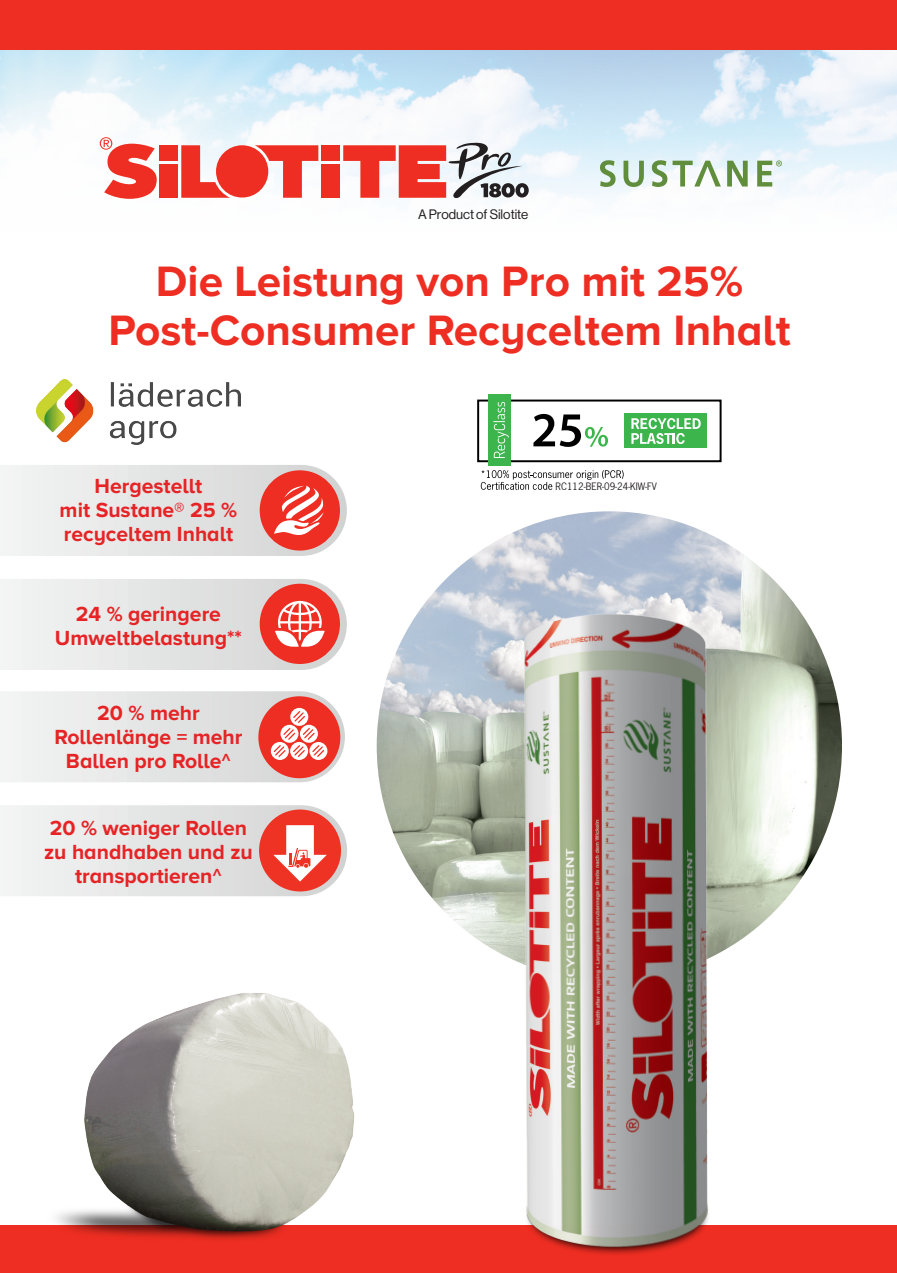
<style>
.page{position:relative;width:897px;height:1273px;background:#fff}
.page>*{position:absolute;margin:0;border:0;box-sizing:border-box;transform-origin:0 0}
.t1{font:700 44.1px "Proxima Nova A";color:#ee2e22}
.t2{font:700 21.15px/24.2px "Proxima Nova A";color:#e62426;text-align:center}
.t3{font:13.35px "N Haas Grotesk DS Pro 55 Rg";color:#231f20}
.t4{font:9.6px "News Gothic Std";color:#231f20}
</style>
<div class="page">
<img style="left:0;top:50px;width:897px;height:437px">
<div style="left:0;top:0;width:897px;height:50px;background:#ee2e22"></div>
<img style="left:377px;top:511px;width:465px;height:428px">
<div style="left:0;top:1225px;width:897px;height:48px;background:#ee2e22"></div>
<img style="left:56px;top:993px;width:299px;height:247px">
<img style="left:477px;top:584px;width:280px;height:671px">
<div style="left:477px;top:400px;width:244px;height:62px;border:2px solid #000001"></div>
<div style="left:625px;top:413px;width:82px;height:35px;background:#3cb54c"></div>
<svg style="left:481px;top:470px;width:142px;height:20px"></svg>
<div style="left:489px;top:394px;width:22px;height:72px;background:#3cb54c"></div>
<svg style="left:493px;top:402px;width:16px;height:56px"></svg>
<svg style="left:631px;top:418px;width:70px;height:26px"></svg>
<svg style="left:533px;top:414px;width:75px;height:33px"></svg>
<svg style="left:0;top:805px;width:347px;height:91px"></svg>
<svg style="left:0;top:691px;width:345px;height:91px"></svg>
<svg style="left:0;top:465px;width:347px;height:91px"></svg>
<svg style="left:0;top:579px;width:347px;height:91px"></svg>
<div style="left:321px;top:145px;width:19px;height:16px;background:#ee2e22"></div>
<div style="left:321px;top:164px;width:19px;height:34px;background:#ee2e22"></div>
<div style="left:159px;top:145px;width:19px;height:16px;background:#ee2e22"></div>
<div style="left:159px;top:164px;width:19px;height:34px;background:#ee2e22"></div>
<svg style="left:255px;top:145px;width:63px;height:53px"></svg>
<svg style="left:181px;top:145px;width:49px;height:53px"></svg>
<div style="left:216px;top:145px;width:52px;height:53px;background:#ee2e22;border-radius:50%"></div>
<svg style="left:100px;top:137px;width:57px;height:62px"></svg>
<svg style="left:343px;top:142px;width:186px;height:58px"></svg>
<svg style="left:600px;top:160px;width:15px;height:27px"></svg>
<svg style="left:623px;top:161px;width:21px;height:26px"></svg>
<svg style="left:652px;top:160px;width:69px;height:27px"></svg>
<svg style="left:727px;top:161px;width:20px;height:26px"></svg>
<svg style="left:757px;top:160px;width:25px;height:27px"></svg>
<img style="left:36px;top:380px;width:205px;height:64px">
<p class="t3" style="left:418px;top:207px;width:112px">A Product of Silotite</p>
<p class="t1" style="left:156px;top:256px;width:589px">Die Leistung von Pro mit 25%</p>
<p class="t1" style="left:108px;top:305px;width:684px">Post-Consumer Recyceltem Inhalt</p>
<p class="t2" style="left:60px;top:474px;width:179px">Hergestellt<br>mit Sustane® 25 % recyceltem Inhalt</p>
<p class="t2" style="left:55px;top:601px;width:188px">24 % geringere<br>Umweltbelastung**</p>
<p class="t2" style="left:54px;top:701px;width:190px">20 % mehr<br>Rollenlänge = mehr<br>Ballen pro Rolle^</p>
<p class="t2" style="left:44px;top:815px;width:210px">20 % weniger Rollen zu handhaben und zu transportieren^</p>
<p class="t4" style="left:555px;top:480px;width:103px">RC112-BER-09-24-KIW-FV</p>
</div>
